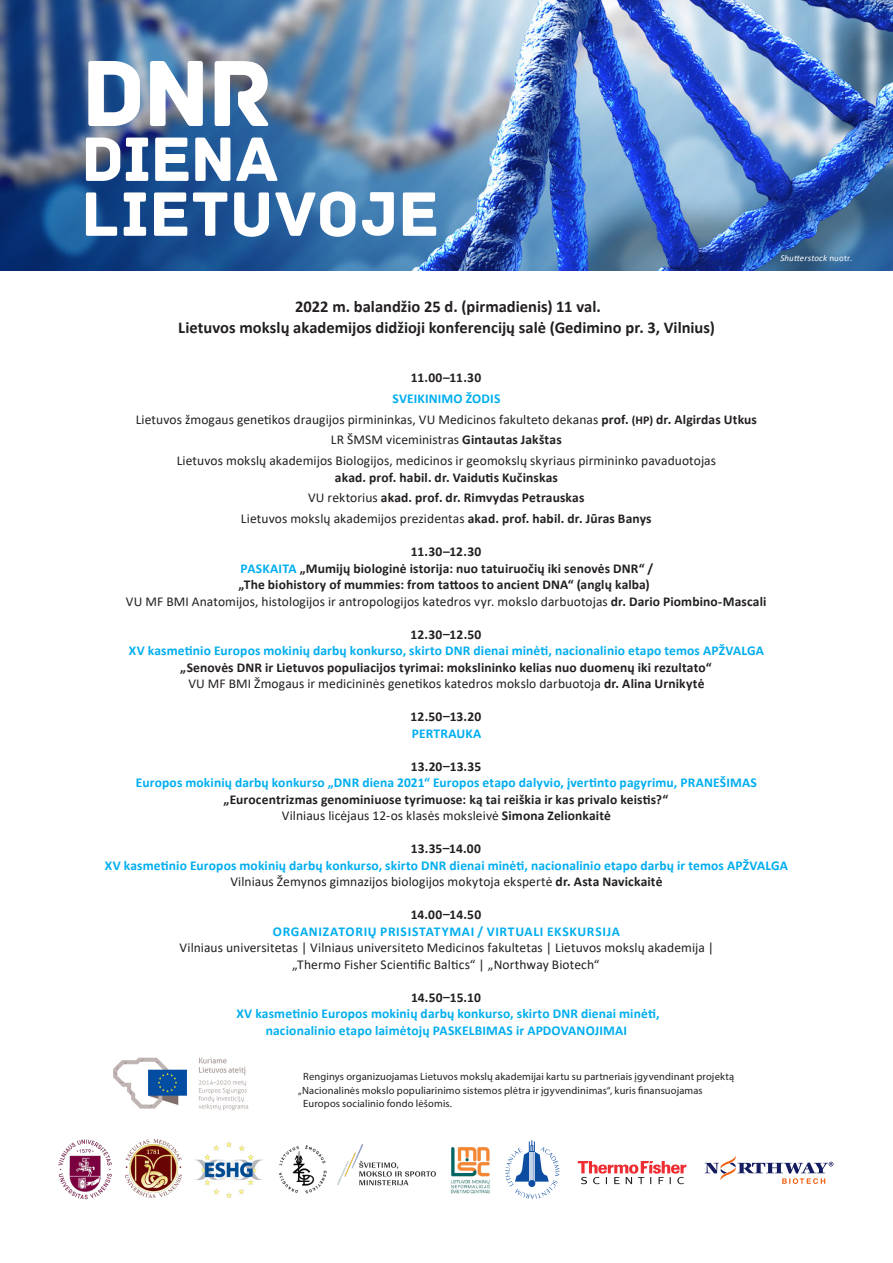
<style>
.page{position:relative;width:893px;height:1263px;background:#fff}
.page>*{position:absolute;margin:0;border:0;box-sizing:border-box;transform-origin:0 0}
.t1{font:700 16.5px/21px "Calibri";color:#231f20;text-align:center}
.t2{font:700 13.5px/16.5px "Calibri";letter-spacing:.01em;color:#231f20;text-align:center}
.t3{font:700 13.5px/16.5px "Calibri";letter-spacing:.01em;color:#00aeef;text-align:center}
.t4{font:13.5px/20.7px "Calibri";letter-spacing:.005em;color:#231f20;text-align:center}
.t5{font:700 13.5px "Calibri";letter-spacing:.05em;color:#00aeef}
.t6{font:10.5px "Myriad Pro";letter-spacing:.01em;color:#231f20}
.t7{font:italic 9px "Calibri";letter-spacing:.02em;color:#fff}
.s1{font-style:normal}
.s2{font-weight:700;color:#00aeef}
.s3{font-weight:700}
.s4{font-weight:700;font-size:12px}
.s5{font-weight:400}
.s6{color:#00aeef}
.s7{font-weight:400;color:#231f20}
.s8{color:#231f20}
</style>
<div class="page">
<img style="left:0;top:0;width:893px;height:270px">
<svg style="left:86px;top:191px;width:350px;height:46px"></svg>
<svg style="left:86px;top:138px;width:192px;height:43px"></svg>
<svg style="left:88px;top:61px;width:181px;height:65px"></svg>
<svg style="left:578px;top:1161px;width:108px;height:23px"></svg>
<img style="left:58px;top:1139px;width:54px;height:61px">
<img style="left:126px;top:1139px;width:56px;height:58px">
<img style="left:194px;top:1141px;width:69px;height:57px">
<img style="left:278px;top:1145px;width:49px;height:49px">
<img style="left:450px;top:1147px;width:40px;height:47px">
<svg style="left:505px;top:1140px;width:55px;height:59px"></svg>
<img style="left:337px;top:1144px;width:99px;height:42px">
<svg style="left:705px;top:1156px;width:128px;height:28px"></svg>
<img style="left:113px;top:1057px;width:136px;height:54px">
<p class="t7" style="left:780px;top:252px;width:74px">Shutterstock <span class="s1">nuotr.</span></p>
<p class="t1" style="left:178px;top:295px;width:538px">2022 m. balandžio 25 d. (pirmadienis) 11 val.<br>Lietuvos mokslų akademijos didžioji konferencijų salė (Gedimino pr. 3, Vilnius)</p>
<p class="t2" style="left:411px;top:369px;width:72px">11.00–11.30</p>
<p class="t4" style="left:136px;top:388px;width:623px"><span class="s2">SVEIKINIMO ŽODIS<br></span>Lietuvos žmogaus genetikos draugijos pirmininkas, VU Medicinos fakulteto dekanas <span class="s3">prof.</span> <span class="s4">(HP)</span> <span class="s3">dr. Algirdas Utkus </span>LR ŠMSM viceministras <span class="s3">Gintautas Jakštas<br></span>Lietuvos mokslų akademijos Biologijos, medicinos ir geomokslų skyriaus pirmininko pavaduotojas</p>
<p class="t2" style="left:241px;top:467px;width:412px;line-height:20.7px">akad. prof. habil. dr. Vaidutis Kučinskas<br><span class="s5">VU rektorius</span> akad. prof. dr. Rimvydas Petrauskas<br><span class="s5">Lietuvos mokslų akademijos prezidentas</span> akad. prof. habil. dr. Jūras Banys</p>
<p class="t2" style="left:126px;top:543px;width:642px">11.30–12.30<br><span class="s6">PASKAITA</span> „Mumijų biologinė istorija: nuo tatuiruočių iki senovės DNR“ /<br>„The biohistory of mummies: from tattoos to ancient DNA“ (anglų kalba)<br><span class="s5">VU MF BMI Anatomijos, histologijos ir antropologijos katedros vyr. mokslo darbuotojas</span> dr. Dario Piombino-Mascali</p>
<p class="t2" style="left:410px;top:626px;width:72px">12.30–12.50</p>
<p class="t3" style="left:129px;top:642px;width:637px">XV kasmetinio Europos mokinių darbų konkurso, skirto DNR dienai minėti, nacionalinio etapo temos APŽVALGA</p>
<p class="t2" style="left:180px;top:659px;width:533px">„Senovės DNR ir Lietuvos populiacijos tyrimai: mokslininko kelias nuo duomenų iki rezultato“<br><span class="s5">VU MF BMI Žmogaus ir medicininės genetikos katedros mokslo darbuotoja</span> dr. Alina Urnikytė</p>
<p class="t2" style="left:411px;top:708px;width:72px">12.50–13.20</p>
<p class="t3" style="left:412px;top:725px;width:71px">PERTRAUKA</p>
<p class="t2" style="left:411px;top:758px;width:72px">13.20–13.35</p>
<p class="t3" style="left:136px;top:774px;width:622px">Europos mokinių darbų konkurso „DNR diena 2021“ Europos etapo dalyvio, įvertinto pagyrimu, PRANEŠIMAS</p>
<p class="t2" style="left:224px;top:791px;width:446px">„Eurocentrizmas genominiuose tyrimuose: ką tai reiškia ir kas privalo keistis?“<br><span class="s5">Vilniaus licėjaus 12-os klasės moksleivė</span> Simona Zelionkaitė</p>
<p class="t2" style="left:411px;top:840px;width:72px">13.35–14.00</p>
<p class="t3" style="left:105px;top:857px;width:685px">XV kasmetinio Europos mokinių darbų konkurso, skirto DNR dienai minėti, nacionalinio etapo darbų ir temos APŽVALGA<br><span class="s7">Vilniaus Žemynos gimnazijos biologijos mokytoja ekspertė</span> <span class="s8">dr. Asta Navickaitė</span></p>
<p class="t2" style="left:411px;top:906px;width:72px">14.00–14.50</p>
<p class="t5" style="left:273px;top:921px;width:349px">ORGANIZATORIŲ PRISISTATYMAI / VIRTUALI EKSKURSIJA</p>
<p class="t4" style="left:180px;top:939px;width:536px;line-height:16.5px">Vilniaus universitetas | Vilniaus universiteto Medicinos fakultetas | Lietuvos mokslų akademija | „Thermo Fisher Scientific Baltics“ | „Northway Biotech“</p>
<p class="t2" style="left:411px;top:989px;width:71px">14.50–15.10</p>
<p class="t3" style="left:236px;top:1005px;width:425px">XV kasmetinio Europos mokinių darbų konkurso, skirto DNR dienai minėti, nacionalinio etapo laimėtojų PASKELBIMAS ir APDOVANOJIMAI</p>
<p class="t6" style="left:303px;top:1070px;width:432px">Renginys organizuojamas Lietuvos mokslų akademijai kartu su partneriais įgyvendinant projektą</p>
<p class="t6" style="left:298px;top:1083px;width:406px">„Nacionalinės mokslo populiarinimo sistemos plėtra ir įgyvendinimas“, kuris finansuojamas</p>
<p class="t6" style="left:303px;top:1097px;width:150px">Europos socialinio fondo lėšomis.</p>
</div>
